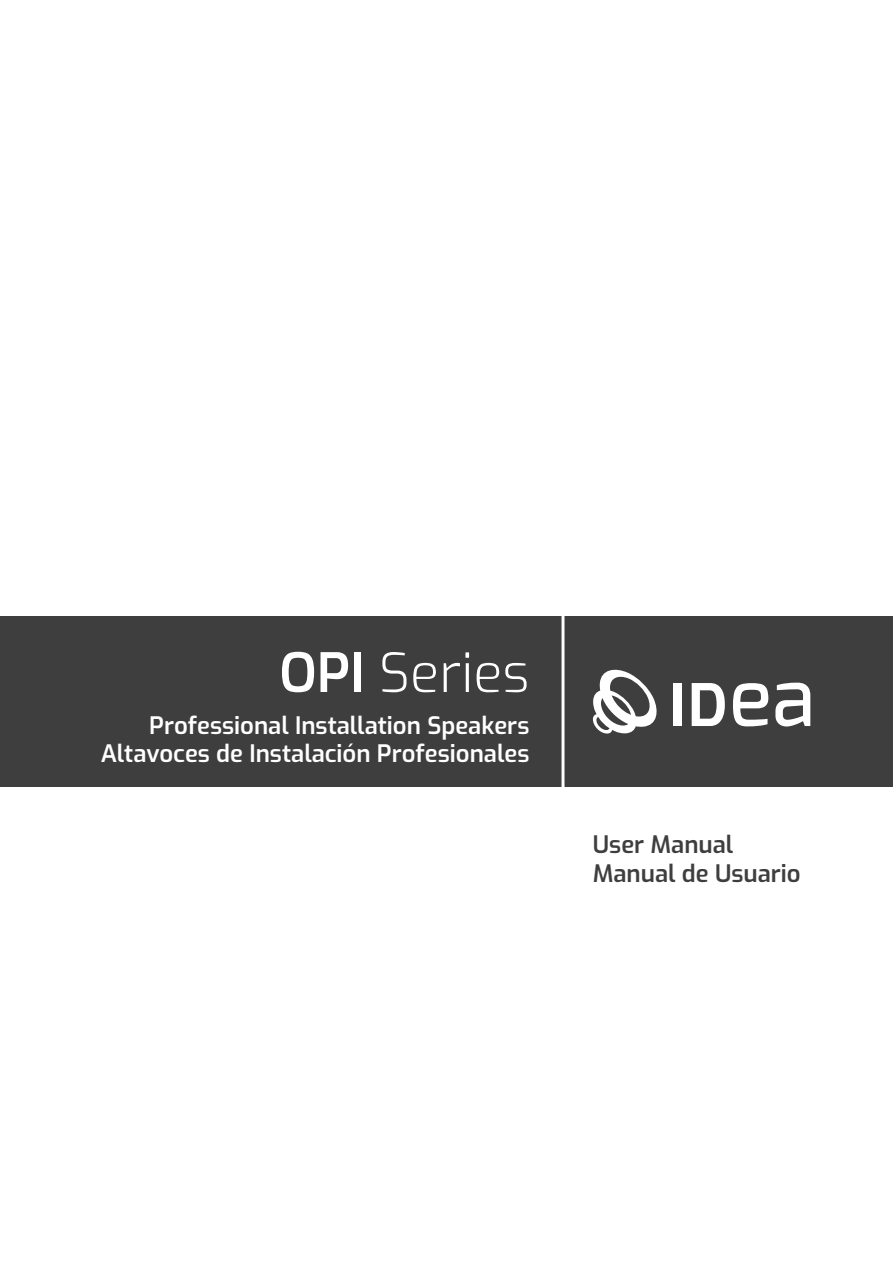
<style>
.page{position:relative;width:893px;height:1263px;background:#fff}
.page>*{position:absolute;margin:0;border:0;box-sizing:border-box;transform-origin:0 0}
.Model_Name{font:300 54px "Exo";color:#fff}
.t1{font:600 24px/28.8px "Exo";color:#fff;text-align:right}
.t2{font:600 24px/28.8px "Exo";color:#3e3e3f}
.s1{font-weight:600}
</style>
<div class="page">
<div style="left:0;top:617px;width:893px;height:170px;background:#3e3e3f"></div>
<div style="left:674px;top:683px;width:8px;height:43px;background:#fff"></div>
<svg style="left:692px;top:683px;width:33px;height:43px"></svg>
<svg style="left:733px;top:683px;width:35px;height:43px"></svg>
<svg style="left:775px;top:683px;width:35px;height:43px"></svg>
<svg style="left:592px;top:669px;width:65px;height:65px"></svg>
<hr style="left:561px;top:614px;width:3px;height:175px;background:#fff">
<p class="Model_Name" style="left:279px;top:633px;width:252px"><span class="s1">OPI</span> Series</p>
<h1 class="t1" style="left:101px;top:709px;width:430px">Professional Installation Speakers<br>Altavoces de Instalación Profesionales</h1>
<h1 class="t2" style="left:593px;top:829px;width:209px">User Manual<br>Manual de Usuario</h1>
</div>
